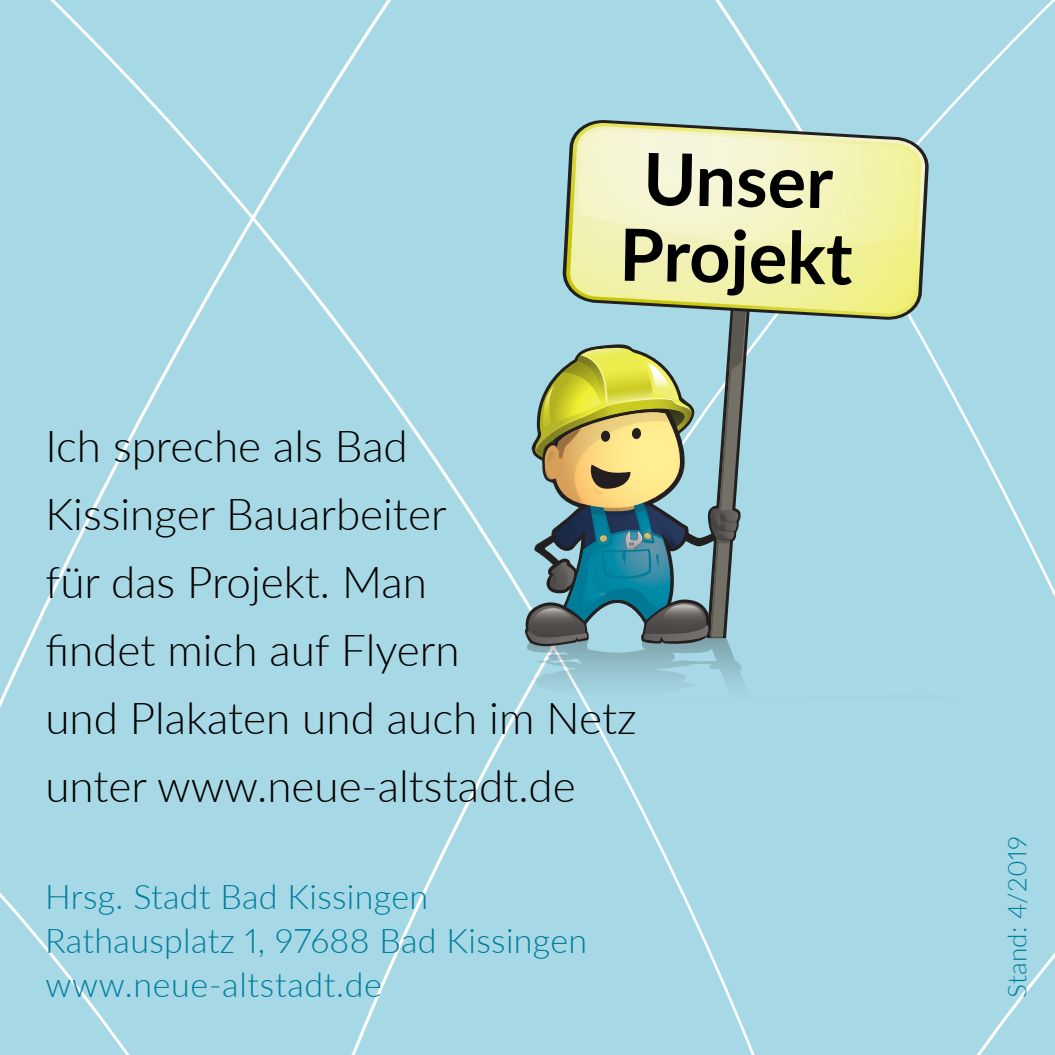
<style>
.page{position:relative;width:1055px;height:1055px;background:#fff}
.page>*{position:absolute;margin:0;border:0;box-sizing:border-box;transform-origin:0 0}
.t1{font:700 72px/76px "Lato";color:#000;text-align:center}
.t2{font:300 44px/68px "Lato";color:#000}
.t3{font:300 34px/44px "Lato";letter-spacing:.01em;color:#007c9f}
.t4{font:300 26px "Lato";letter-spacing:.01em;color:#007c9f}
</style>
<div class="page">
<div style="left:556px;top:0;width:498px;height:128px;background:#a6d9e5"></div>
<div style="left:256px;top:222px;width:267px;height:832px;background:#a6d9e5"></div>
<div style="left:0;top:222px;width:256px;height:607px;background:#a6d9e5"></div>
<div style="left:0;top:829px;width:271px;height:225px;background:#a6d9e5"></div>
<div style="left:0;top:0;width:556px;height:222px;background:#a6d9e5"></div>
<svg style="left:523px;top:128px;width:532px;height:926px;background:#a1d0d6"></svg>
<svg style="left:562px;top:119px;width:367px;height:202px;background:#97c2cd"></svg>
<svg style="left:566px;top:123px;width:359px;height:194px;background:#e3e7af"></svg>
<h1 class="t1" style="left:621px;top:137px;width:235px;rotate:1deg">Unser<br>Projekt</h1>
<p class="t2" style="left:45px;top:410px;width:592px">Ich spreche als Bad<br>Kissinger Bauarbeiter<br>für das Projekt. Man<br>findet mich auf Flyern<br>und Plakaten und auch im Netz unter www.neue-altstadt.de</p>
<p class="t3" style="left:45px;top:873px;width:543px">Hrsg. Stadt Bad Kissingen<br>Rathausplatz 1, 97688 Bad Kissingen www.neue-altstadt.de</p>
<p class="t4" style="left:999px;top:997px;width:163px;rotate:-90deg">Stand: 4/2019</p>
</div>
